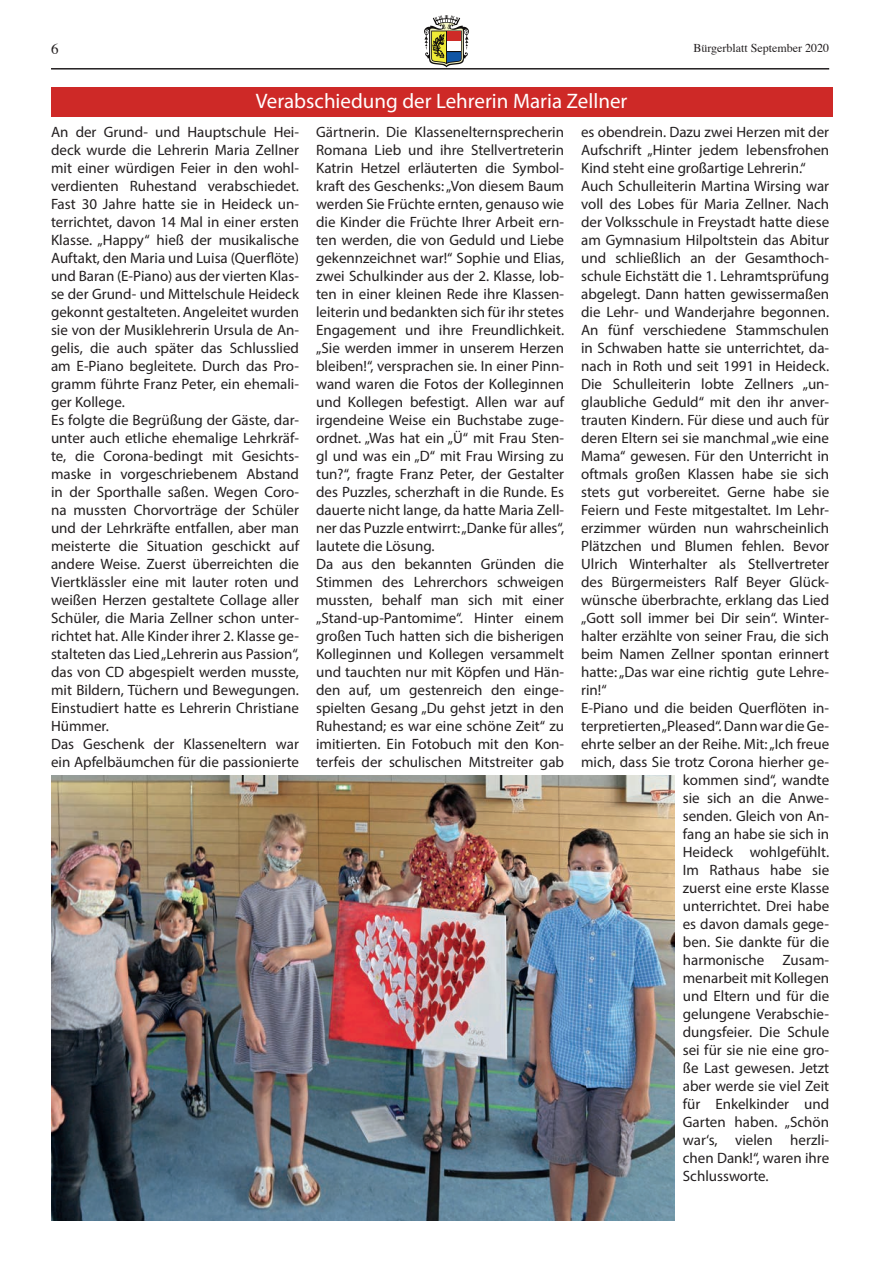
<style>
.page{position:relative;width:893px;height:1263px;background:#fff}
.page>*{position:absolute;margin:0;border:0;box-sizing:border-box;transform-origin:0 0}
.t1{font:21px "Myriad Pro";color:#fff}
.t2{font:15px/18px "Myriad Pro";color:#231f20}
.t3{font:15px "Times";color:#231f20}
.t4{font:12px "Times";color:#231f20}
</style>
<div class="page">
<hr style="left:51px;top:68px;width:778px;height:2px;background:#231f20">
<svg style="left:424px;top:15px;width:45px;height:52px"></svg>
<div style="left:51px;top:87px;width:781px;height:29px;background:#ce2927"></div>
<img style="left:51px;top:775px;width:623px;height:445px">
<p class="t3" style="left:51px;top:35px;width:9px">6</p>
<p class="t4" style="left:693px;top:36px;width:137px">Bürgerblatt September 2020</p>
<h1 class="t1" style="left:256px;top:88px;width:373px">Verabschiedung der Lehrerin Maria Zellner</h1>
<p class="t2" style="left:51px;top:123px;width:250px">An der Grund- und Hauptschule Hei&shy;deck wurde die Lehrerin Maria Zellner mit einer würdigen Feier in den wohl&shy;verdienten Ruhestand verabschiedet.<br>Fast 30 Jahre hatte sie in Heideck un&shy;terrichtet, davon 14 Mal in einer ersten Klasse. „Happy“ hieß der musikalische Auftakt, den Maria und Luisa (Querflöte) und Baran (E-Piano) aus der vierten Klas&shy;se der Grund- und Mittelschule Heideck gekonnt gestalteten. Angeleitet wurden sie von der Musiklehrerin Ursula de An&shy;gelis, die auch später das Schlusslied am E-Piano begleitete. Durch das Pro&shy;gramm führte Franz Peter, ein ehemali&shy;ger Kollege.<br>Es folgte die Begrüßung der Gäste, dar&shy;unter auch etliche ehemalige Lehrkräf&shy;te, die Corona-bedingt mit Gesichts&shy;maske in vorgeschriebenem Abstand in der Sporthalle saßen. Wegen Coro&shy;na mussten Chorvorträge der Schüler und der Lehrkräfte entfallen, aber man meisterte die Situation geschickt auf andere Weise. Zuerst überreichten die Viertklässler eine mit lauter roten und weißen Herzen gestaltete Collage aller Schüler, die Maria Zellner schon unter&shy;richtet hat. Alle Kinder ihrer 2. Klasse ge&shy;stalteten das Lied „Lehrerin aus Passion“, das von CD abgespielt werden musste, mit Bildern, Tüchern und Bewegungen.<br>Einstudiert hatte es Lehrerin Christiane Hümmer.<br>Das Geschenk der Klasseneltern war ein Apfelbäumchen für die passionierte</p>
<p class="t2" style="left:316px;top:123px;width:250px">Gärtnerin. Die Klassenelternsprecherin Romana Lieb und ihre Stellvertreterin Katrin Hetzel erläuterten die Symbol&shy;kraft des Geschenks: „Von diesem Baum werden Sie Früchte ernten, genauso wie die Kinder die Früchte Ihrer Arbeit ern&shy;ten werden, die von Geduld und Liebe gekennzeichnet war!“ Sophie und Elias, zwei Schulkinder aus der 2. Klasse, lob&shy;ten in einer kleinen Rede ihre Klassen&shy;leiterin und bedankten sich für ihr stetes Engagement und ihre Freundlichkeit. „Sie werden immer in unserem Herzen bleiben!“, versprachen sie. In einer Pinn&shy;wand waren die Fotos der Kolleginnen und Kollegen befestigt. Allen war auf irgendeine Weise ein Buchstabe zuge&shy;ordnet. „Was hat ein „Ü“ mit Frau Sten&shy;gl und was ein „D“ mit Frau Wirsing zu tun?“, fragte Franz Peter, der Gestalter des Puzzles, scherzhaft in die Runde. Es dauerte nicht lange, da hatte Maria Zell&shy;ner das Puzzle entwirrt: „Danke für alles“, lautete die Lösung.<br>Da aus den bekannten Gründen die Stimmen des Lehrerchors schweigen mussten, behalf man sich mit einer „Stand-up-Pantomime“. Hinter einem großen Tuch hatten sich die bisherigen Kolleginnen und Kollegen versammelt und tauchten nur mit Köpfen und Hän&shy;den auf, um gestenreich den einge&shy;spielten Gesang „Du gehst jetzt in den Ruhestand; es war eine schöne Zeit“ zu imitierten. Ein Fotobuch mit den Kon&shy;terfeis der schulischen Mitstreiter gab</p>
<p class="t2" style="left:581px;top:123px;width:250px">es obendrein. Dazu zwei Herzen mit der</p>
<p class="t2" style="left:581px;top:141px;width:250px">Aufschrift „Hinter jedem lebensfrohen</p>
<p class="t2" style="left:581px;top:159px;width:226px">Kind steht eine großartige Lehrerin.“</p>
<p class="t2" style="left:581px;top:177px;width:250px">Auch Schulleiterin Martina Wirsing war</p>
<p class="t2" style="left:581px;top:195px;width:250px">voll des Lobes für Maria Zellner. Nach</p>
<p class="t2" style="left:581px;top:213px;width:250px">der Volksschule in Freystadt hatte diese</p>
<p class="t2" style="left:581px;top:231px;width:250px">am Gymnasium Hilpoltstein das Abitur</p>
<p class="t2" style="left:581px;top:249px;width:250px">und schließlich an der Gesamthoch-</p>
<p class="t2" style="left:581px;top:267px;width:250px">schule Eichstätt die 1. Lehramtsprüfung</p>
<p class="t2" style="left:581px;top:285px;width:250px">abgelegt. Dann hatten gewissermaßen</p>
<p class="t2" style="left:581px;top:303px;width:250px">die Lehr- und Wanderjahre begonnen.</p>
<p class="t2" style="left:581px;top:321px;width:250px">An fünf verschiedene Stammschulen</p>
<p class="t2" style="left:581px;top:339px;width:250px">in Schwaben hatte sie unterrichtet, da-</p>
<p class="t2" style="left:581px;top:357px;width:250px">nach in Roth und seit 1991 in Heideck.</p>
<p class="t2" style="left:581px;top:375px;width:250px">Die Schulleiterin lobte Zellners „un-</p>
<p class="t2" style="left:581px;top:393px;width:250px">glaubliche Geduld“ mit den ihr anver-</p>
<p class="t2" style="left:581px;top:411px;width:250px">trauten Kindern. Für diese und auch für</p>
<p class="t2" style="left:581px;top:429px;width:250px">deren Eltern sei sie manchmal „wie eine</p>
<p class="t2" style="left:581px;top:447px;width:250px">Mama“ gewesen. Für den Unterricht in</p>
<p class="t2" style="left:581px;top:465px;width:250px">oftmals großen Klassen habe sie sich</p>
<p class="t2" style="left:581px;top:483px;width:250px">stets gut vorbereitet. Gerne habe sie</p>
<p class="t2" style="left:581px;top:501px;width:250px">Feiern und Feste mitgestaltet. Im Lehr-</p>
<p class="t2" style="left:581px;top:519px;width:250px">erzimmer würden nun wahrscheinlich</p>
<p class="t2" style="left:581px;top:537px;width:250px">Plätzchen und Blumen fehlen. Bevor</p>
<p class="t2" style="left:581px;top:555px;width:250px">Ulrich Winterhalter als Stellvertreter</p>
<p class="t2" style="left:581px;top:573px;width:250px">des Bürgermeisters Ralf Beyer Glück-</p>
<p class="t2" style="left:581px;top:591px;width:250px">wünsche überbrachte, erklang das Lied</p>
<p class="t2" style="left:581px;top:609px;width:250px">„Gott soll immer bei Dir sein“. Winter-</p>
<p class="t2" style="left:581px;top:627px;width:250px">halter erzählte von seiner Frau, die sich</p>
<p class="t2" style="left:581px;top:645px;width:250px">beim Namen Zellner spontan erinnert</p>
<p class="t2" style="left:581px;top:663px;width:250px">hatte: „Das war eine richtig gute Lehre-</p>
<p class="t2" style="left:581px;top:681px;width:27px">rin!“</p>
<p class="t2" style="left:581px;top:699px;width:250px">E-Piano und die beiden Querflöten in-</p>
<p class="t2" style="left:581px;top:717px;width:250px">terpretierten „Pleased“. Dann war die Ge-</p>
<p class="t2" style="left:581px;top:735px;width:250px">ehrte selber an der Reihe. Mit: „Ich freue</p>
<p class="t2" style="left:581px;top:753px;width:250px">mich, dass Sie trotz Corona hierher ge-</p>
<p class="t2" style="left:683px;top:771px;width:148px">kommen sind“, wandte</p>
<p class="t2" style="left:683px;top:789px;width:148px">sie sich an die Anwe-</p>
<p class="t2" style="left:683px;top:807px;width:148px">senden. Gleich von An-</p>
<p class="t2" style="left:683px;top:825px;width:148px">fang an habe sie sich in</p>
<p class="t2" style="left:683px;top:843px;width:148px">Heideck wohlgefühlt.</p>
<p class="t2" style="left:683px;top:861px;width:148px">Im Rathaus habe sie</p>
<p class="t2" style="left:683px;top:879px;width:148px">zuerst eine erste Klasse</p>
<p class="t2" style="left:683px;top:897px;width:148px">unterrichtet. Drei habe</p>
<p class="t2" style="left:683px;top:915px;width:148px">es davon damals gege-</p>
<p class="t2" style="left:683px;top:933px;width:148px">ben. Sie dankte für die</p>
<p class="t2" style="left:683px;top:951px;width:148px">harmonische Zusam-</p>
<p class="t2" style="left:683px;top:969px;width:148px">menarbeit mit Kollegen</p>
<p class="t2" style="left:683px;top:987px;width:148px">und Eltern und für die</p>
<p class="t2" style="left:683px;top:1005px;width:148px">gelungene Verabschie-</p>
<p class="t2" style="left:683px;top:1023px;width:148px">dungsfeier. Die Schule</p>
<p class="t2" style="left:683px;top:1041px;width:148px">sei für sie nie eine gro-</p>
<p class="t2" style="left:683px;top:1059px;width:148px">ße Last gewesen. Jetzt</p>
<p class="t2" style="left:683px;top:1077px;width:148px">aber werde sie viel Zeit</p>
<p class="t2" style="left:683px;top:1095px;width:148px">für Enkelkinder und</p>
<p class="t2" style="left:683px;top:1113px;width:148px">Garten haben. „Schön</p>
<p class="t2" style="left:683px;top:1131px;width:148px">war‘s, vielen herzli-</p>
<p class="t2" style="left:683px;top:1149px;width:148px">chen Dank!“, waren ihre</p>
<p class="t2" style="left:683px;top:1167px;width:87px">Schlussworte.</p>
</div>
